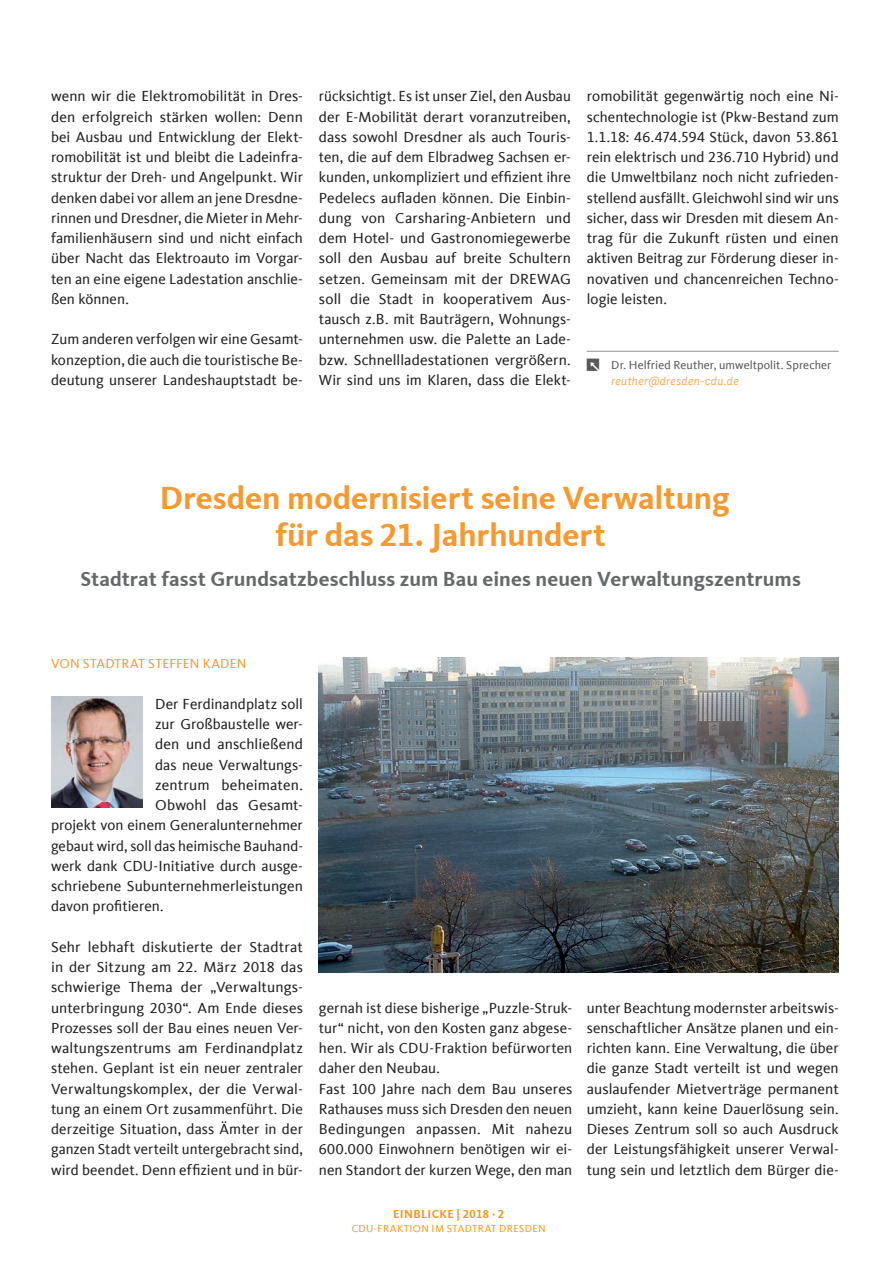
<style>
.page{position:relative;width:893px;height:1263px;background:#fff}
.page>*{position:absolute;margin:0;border:0;box-sizing:border-box;transform-origin:0 0}
.t1{font:700 33px/37.5px "CDU Kievit Tab";color:#f69930;text-align:center}
.t2{font:700 21px "CDU Kievit Tab";letter-spacing:.005em;color:#65696c}
.t3{font:15px/20.2px "CDU Kievit Tab";letter-spacing:.005em;color:#231f20;text-align:justify}
.t4{font:13.5px "CDU Kievit Tab";letter-spacing:.02em;color:#f69930}
.t5{font:12px "CDU Kievit Tab";letter-spacing:.005em;color:#57585a}
.t6{font:italic 12px "CDU Skopex";letter-spacing:-.01em;color:#f8aa58}
.t7{font:700 12px "CDU Kievit Tab";letter-spacing:.035em;color:#f7981d}
.t8{font:10.5px "CDU Kievit Tab";letter-spacing:.04em;color:#f7981d}
</style>
<div class="page">
<hr style="left:587px;top:351px;width:252px;height:1px;background:#939598">
<img style="left:319px;top:658px;width:520px;height:314px">
<img style="left:51px;top:696px;width:91px;height:112px">
<p class="t3" style="left:51px;top:86px;width:253px">wenn wir die Elektromobilität in Dres&shy;den erfolgreich stärken wollen: Denn bei Ausbau und Entwicklung der Elekt&shy;romobilität ist und bleibt die Ladeinfra&shy;struktur der Dreh- und Angelpunkt. Wir denken dabei vor allem an jene Dresdne&shy;rinnen und Dresdner, die Mieter in Mehr&shy;familienhäusern sind und nicht einfach über Nacht das Elektroauto im Vorgar&shy;ten an eine eigene Ladestation anschlie&shy;ßen können.</p>
<p class="t3" style="left:51px;top:329px;width:253px">Zum anderen verfolgen wir eine Gesamt&shy;konzeption, die auch die touristische Be&shy;deutung unserer Landeshauptstadt be-</p>
<p class="t3" style="left:319px;top:86px;width:253px">rücksichtigt. Es ist unser Ziel, den Ausbau der E-Mobilität derart voranzutreiben, dass sowohl Dresdner als auch Touris&shy;ten, die auf dem Elbradweg Sachsen er&shy;kunden, unkompliziert und effizient ihre Pedelecs aufladen können. Die Einbin&shy;dung von Carsharing-Anbietern und dem Hotel- und Gastronomiegewerbe soll den Ausbau auf breite Schultern setzen. Gemeinsam mit der DREWAG soll die Stadt in kooperativem Aus&shy;tausch z.B. mit Bauträgern, Wohnungs&shy;unternehmen usw. die Palette an Lade&shy;bzw. Schnellladestationen vergrößern.<br>Wir sind uns im Klaren, dass die Elekt-</p>
<p class="t3" style="left:587px;top:86px;width:253px">romobilität gegenwärtig noch eine Ni&shy;schentechnologie ist (Pkw-Bestand zum 1.1.18: 46.474.594 Stück, davon 53.861 rein elektrisch und 236.710 Hybrid) und die Umweltbilanz noch nicht zufrieden&shy;stellend ausfällt. Gleichwohl sind wir uns sicher, dass wir Dresden mit diesem An&shy;trag für die Zukunft rüsten und einen aktiven Beitrag zur Förderung dieser in&shy;novativen und chancenreichen Techno&shy;logie leisten.</p>
<p class="t5" style="left:611px;top:359px;width:222px">Dr. Helfried Reuther, umweltpolit. Sprecher</p>
<p class="t6" style="left:611px;top:374px;width:129px">reuther@dresden-cdu.de</p>
<h1 class="t1" style="left:160px;top:479px;width:572px">Dresden modernisiert seine Verwaltung für das 21. Jahrhundert</h1>
<h2 class="t2" style="left:81px;top:567px;width:722px">Stadtrat fasst Grundsatzbeschluss zum Bau eines neuen Verwaltungszentrums</h2>
<p class="t4" style="left:51px;top:656px;width:197px">VON STADTRAT STEFFEN KADEN</p>
<p class="t3" style="left:155px;top:694px;width:149px">Der Ferdinandplatz soll</p>
<p class="t3" style="left:155px;top:714px;width:149px">zur Großbaustelle wer-</p>
<p class="t3" style="left:155px;top:734px;width:149px">den und anschließend</p>
<p class="t3" style="left:155px;top:755px;width:149px">das neue Verwaltungs-</p>
<p class="t3" style="left:155px;top:775px;width:149px">zentrum beheimaten.</p>
<p class="t3" style="left:155px;top:795px;width:149px">Obwohl das Gesamt-</p>
<p class="t3" style="left:51px;top:815px;width:253px">projekt von einem Generalunternehmer</p>
<p class="t3" style="left:51px;top:836px;width:253px">gebaut wird, soll das heimische Bauhand-</p>
<p class="t3" style="left:51px;top:856px;width:253px">werk dank CDU-Initiative durch ausge-</p>
<p class="t3" style="left:51px;top:876px;width:253px">schriebene Subunternehmerleistungen</p>
<p class="t3" style="left:51px;top:896px;width:114px">davon profitieren.</p>
<p class="t3" style="left:51px;top:937px;width:253px">Sehr lebhaft diskutierte der Stadtrat in der Sitzung am 22. März 2018 das schwierige Thema der „Verwaltungs&shy;unterbringung 2030“. Am Ende dieses Prozesses soll der Bau eines neuen Ver&shy;waltungszentrums am Ferdinandplatz stehen. Geplant ist ein neuer zentraler Verwaltungskomplex, der die Verwal&shy;tung an einem Ort zusammenführt. Die derzeitige Situation, dass Ämter in der ganzen Stadt verteilt untergebracht sind, wird beendet. Denn effizient und in bür-</p>
<p class="t3" style="left:319px;top:998px;width:255px;text-align:left">gernah ist diese bisherige „Puzzle-Struk&shy;tur“ nicht, von den Kosten ganz abgese&shy;hen. Wir als CDU-Fraktion befürworten daher den Neubau.<br>Fast 100 Jahre nach dem Bau unseres Rathauses muss sich Dresden den neuen Bedingungen anpassen. Mit nahezu 600.000 Einwohnern benötigen wir ei&shy;nen Standort der kurzen Wege, den man</p>
<p class="t7" style="left:393px;top:1207px;width:113px">EINBLICKE | 2018 · 2</p>
<p class="t8" style="left:352px;top:1223px;width:195px">CDU-FRAKTION IM STADTRAT DRESDEN</p>
<p class="t3" style="left:587px;top:998px;width:253px">unter Beachtung modernster arbeitswis&shy;senschaftlicher Ansätze planen und ein&shy;richten kann. Eine Verwaltung, die über die ganze Stadt verteilt ist und wegen auslaufender Mietverträge permanent umzieht, kann keine Dauerlösung sein.<br>Dieses Zentrum soll so auch Ausdruck der Leistungsfähigkeit unserer Verwal&shy;tung sein und letztlich dem Bürger die-</p>
</div>
